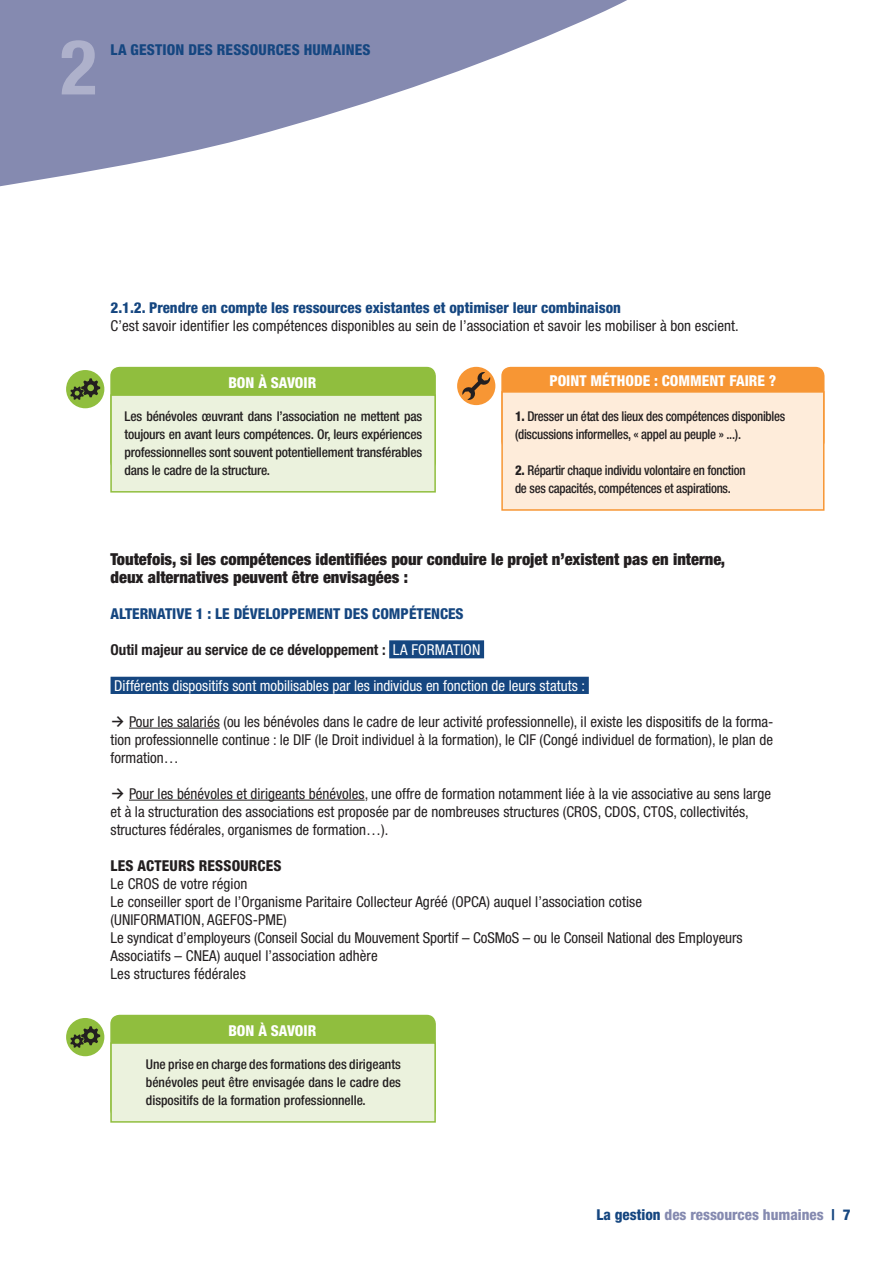
<style>
.page{position:relative;width:893px;height:1263px;background:#fff}
.page>*{position:absolute;margin:0;border:0;box-sizing:border-box;transform-origin:0 0}
.t1{font:700 condensed 76.5px "Helvetica Neue";color:#aeb1cb}
.t2{font:900 condensed 16.5px/18px "Helvetica Neue";color:#231f20}
.t3{font:condensed 15px/18px "Helvetica Neue";color:#231f20}
.t4{font:800 condensed 15px "Helvetica Neue";color:#154680}
.t5{font:condensed 15px "Helvetica Neue";color:#fff}
.t6{font:700 condensed 15px "Helvetica Neue";color:#231f20}
.t7{font:800 condensed 15px "Helvetica Neue";color:#fff}
.t8{font:800 condensed 15px "Helvetica Neue";color:#858ab0}
.t9{font:800 condensed 15px "Helvetica Neue";letter-spacing:.015em;color:#231f20}
.t10{font:500 condensed 13.5px/18px "Helvetica Neue";letter-spacing:-.02em;color:#231f20;text-align:justify}
.t11{font:500 condensed 13.5px/18px "Helvetica Neue";letter-spacing:-.02em;color:#231f20;scale:.95 1}
.s1{font-weight:800}
.s2{font-weight:400;color:#fff}
.s3{font-family:"Flesh Plain";font-stretch:normal}
.s4{color:#154680}
</style>
<div class="page">
<svg style="left:0;top:0;width:627px;height:187px;fill:#858ab0"></svg>
<div style="left:66px;top:370px;width:38px;height:38px;background:#90be3e;border-radius:50%"></div>
<svg style="left:70px;top:378px;width:30px;height:22px"></svg>
<div style="left:111px;top:368px;width:324px;height:102px;background:#90be3e;border-radius:9px"></div>
<div style="left:110px;top:367px;width:326px;height:104px;border:2px solid #90be3e;border-radius:9px"></div>
<div style="left:110px;top:394px;width:326px;height:99px;background:#ebf2dd;border:2px solid #90be3e"></div>
<div style="left:457px;top:367px;width:38px;height:38px;background:#f79634;border-radius:50%"></div>
<svg style="left:462px;top:372px;width:28px;height:28px"></svg>
<div style="left:502px;top:368px;width:322px;height:82px;background:#f79634;border-radius:9px"></div>
<div style="left:501px;top:367px;width:323px;height:83px;border:2px solid #f79634;border-radius:9px"></div>
<div style="left:501px;top:391px;width:323px;height:120px;background:#feecda;border:2px solid #f79634"></div>
<div style="left:389px;top:640px;width:95px;height:18px;background:#154680"></div>
<div style="left:111px;top:677px;width:478px;height:17px;background:#154680"></div>
<hr style="left:129px;top:728px;width:91px;height:1px;background:#231f20">
<hr style="left:129px;top:800px;width:236px;height:1px;background:#231f20">
<div style="left:66px;top:1018px;width:38px;height:38px;background:#90be3e;border-radius:50%"></div>
<svg style="left:70px;top:1026px;width:30px;height:22px"></svg>
<div style="left:111px;top:1015px;width:324px;height:103px;background:#90be3e;border-radius:9px"></div>
<div style="left:110px;top:1015px;width:326px;height:104px;border:2px solid #90be3e;border-radius:9px"></div>
<div style="left:110px;top:1042px;width:326px;height:81px;background:#ebf2dd;border:2px solid #90be3e"></div>
<h1 class="t1" style="left:60px;top:21px;width:38px">2</h1>
<p class="t4" style="left:111px;top:40px;width:53px">LA GESTION</p>
<p class="t4" style="left:188px;top:40px;width:183px">DES RESSOURCES HUMAINES</p>
<p class="t4" style="left:111px;top:298px;width:512px">2.1.2. PRENDRE EN COMPTE LES RESSOURCES EXISTANTES ET OPTIMISER LEUR COMBINAISON</p>
<p class="t3" style="left:111px;top:316px;width:630px">C’est savoir identifier les compétences disponibles au sein de l’association et savoir les mobiliser à bon escient.</p>
<p class="t7" style="left:228px;top:373px;width:89px">BON À SAVOIR</p>
<p class="t10" style="left:125px;top:407px;width:299px">Les bénévoles œuvrant dans l’association ne mettent pas toujours en avant leurs compétences. Or, leurs expériences professionnelles sont souvent potentiellement transférables dans le cadre de la structure.</p>
<p class="t7" style="left:549px;top:372px;width:17px">POINT</p>
<p class="t7" style="left:590px;top:372px;width:29px">MÉTHODE</p>
<p class="t7" style="left:654px;top:372px;width:18px">: COMMENT</p>
<p class="t7" style="left:729px;top:372px;width:15px">FAIRE</p>
<p class="t7" style="left:769px;top:372px;width:9px">?</p>
<p class="t11" style="left:515px;top:407px;width:286px"><span class="s1">1.</span> Dresser un état des lieux des compétences disponibles (discussions informelles, « appel au peuple » ...).</p>
<p class="t11" style="left:515px;top:461px;width:244px"><span class="s1">2.</span> Répartir chaque individu volontaire en fonction de ses capacités, compétences et aspirations.</p>
<p class="t2" style="left:111px;top:549px;width:616px">Toutefois, si les compétences identifiées pour conduire le projet n’existent pas en interne, deux alternatives peuvent être envisagées :</p>
<p class="t4" style="left:111px;top:604px;width:354px">ALTERNATIVE 1 : LE DÉVELOPPEMENT DES COMPÉTENCES</p>
<p class="t6" style="left:111px;top:640px;width:371px">Outil majeur au service de ce développement : <span class="s2">LA FORMATION</span></p>
<p class="t5" style="left:114px;top:677px;width:472px">Différents dispositifs sont mobilisables par les individus en fonction de leurs statuts :</p>
<p class="t3" style="left:111px;top:712px;width:664px;text-align:justify"><span class="s3">q</span> Pour les salariés (ou les bénévoles dans le cadre de leur activité professionnelle), il existe les dispositifs de la forma&shy;tion professionnelle continue : le DIF (le Droit individuel à la formation), le CIF (Congé individuel de formation), le plan de formation…</p>
<p class="t3" style="left:111px;top:784px;width:662px"><span class="s3">q</span> Pour les bénévoles et dirigeants bénévoles, une offre de formation notamment liée à la vie associative au sens large et à la structuration des associations est proposée par de nombreuses structures (CROS, CDOS, CTOS, collectivités, structures fédérales, organismes de formation…).</p>
<p class="t9" style="left:111px;top:856px;width:171px">LES ACTEURS RESSOURCES</p>
<p class="t3" style="left:111px;top:874px;width:634px">Le CROS de votre région<br>Le conseiller sport de l’Organisme Paritaire Collecteur Agréé (OPCA) auquel l’association cotise<br>(UNIFORMATION, AGEFOS-PME)<br>Le syndicat d’employeurs (Conseil Social du Mouvement Sportif – CoSMoS – ou le Conseil National des Employeurs Associatifs – CNEA) auquel l’association adhère<br>Les structures fédérales</p>
<p class="t7" style="left:228px;top:1021px;width:89px">BON À SAVOIR</p>
<p class="t10" style="left:146px;top:1055px;width:257px">Une prise en charge des formations des dirigeants bénévoles peut être envisagée dans le cadre des dispositifs de la formation professionnelle.</p>
<p class="t8" style="left:596px;top:1206px;width:255px"><span class="s4">LA GESTION</span> DES RESSOURCES HUMAINES <span class="s4">| 7</span></p>
</div>
